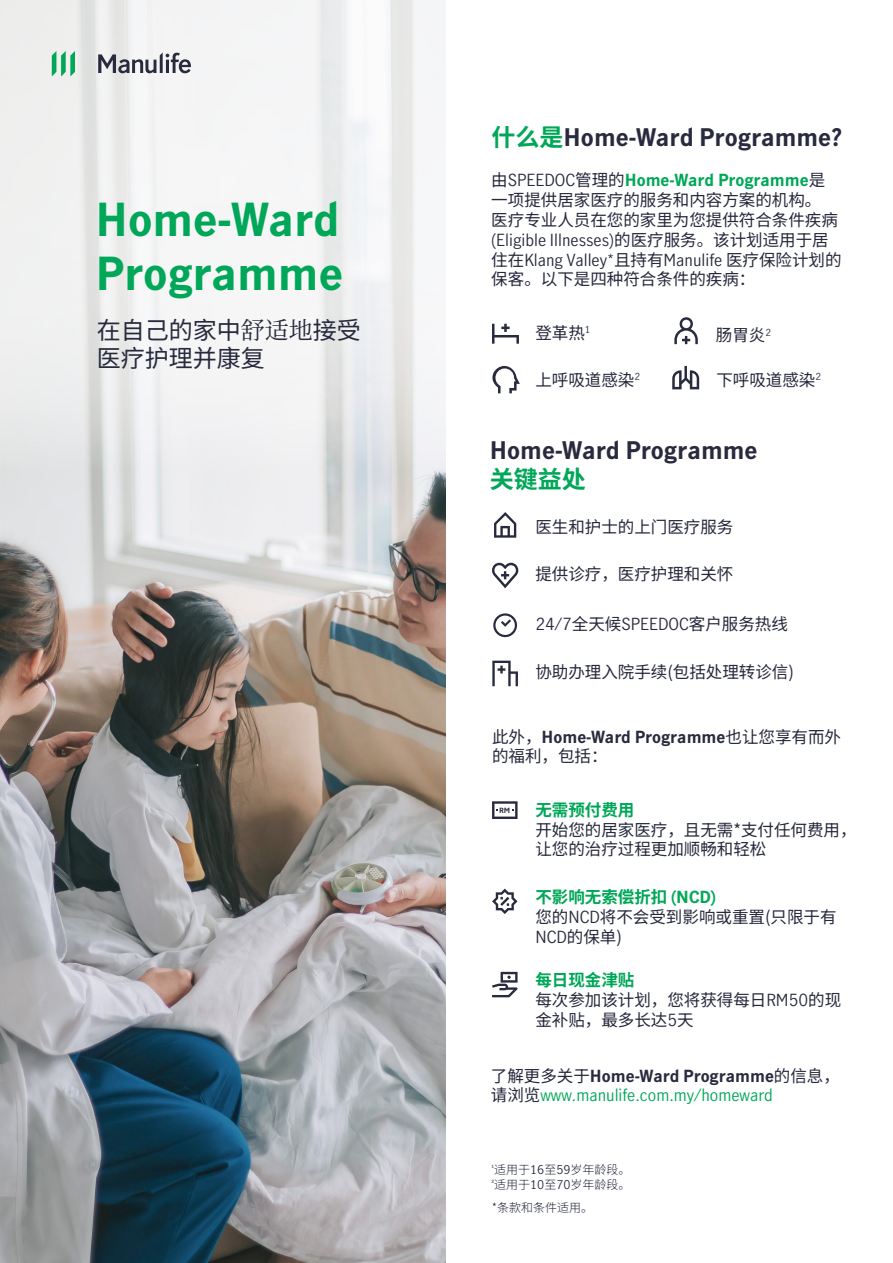
<style>
.page{position:relative;width:893px;height:1263px;background:#fff}
.page>*{position:absolute;margin:0;border:0;box-sizing:border-box;transform-origin:0 0}
.t1{font:700 45px/54px "Manulife JH Sans Optimized";color:#00a758}
.t2{font:700 24px "Manulife JH Sans Optimized";color:#282b3e}
.t3{font:100 24px/28.8px "Noto Sans SC";color:#282b3e}
.t4{font:100 24px "Noto Sans SC";color:#00a758}
.t5{font:100 16.5px/19.8px "Noto Sans SC";color:#282b3e}
.t6{font:16.5px/19.8px "Manulife JH Sans Optimized";color:#282b3e}
.t7{font:16.5px/19.8px "Manulife JH Sans Optimized";color:#00a758}
.t8{font:700 16.5px "Manulife JH Sans Optimized";color:#00a758}
.t9{font:700 16.5px "Manulife JH Sans Optimized";color:#282b3e}
.t10{font:100 16.5px "Noto Sans SC";color:#00a758}
.t11{font:100 12px/14.4px "Noto Sans SC";color:#282b3e}
.t12{font:700 6.75px "Manulife JH Sans";color:#282b3e}
.s1{font-family:"Noto Serif SC";font-weight:200}
.s2{font-family:"Noto Sans SC";font-weight:100;color:#00a758}
.s3{font-family:"Noto Sans SC";font-weight:100;color:#282b3e}
.s4{font-weight:400;color:#282b3e}
.s5{font-family:"Noto Sans SC";font-weight:100}
.s6{color:#00a758}
.s7{font-family:"Manulife JH Sans Optimized";font-weight:700;color:#00a758}
.s8{font-family:"Manulife JH Sans Optimized";font-weight:400}
.s9{font-weight:700;color:#282b3e}
</style>
<div class="page">
<img style="left:0;top:486px;width:445px;height:777px">
<svg style="left:0;top:0;width:445px;height:486px"></svg>
<svg style="left:98px;top:52px;width:93px;height:21px"></svg>
<svg style="left:52px;top:51px;width:23px;height:25px"></svg>
<svg style="left:493px;top:613px;width:24px;height:24px"></svg>
<svg style="left:494px;top:512px;width:22px;height:26px"></svg>
<svg style="left:492px;top:562px;width:27px;height:26px"></svg>
<svg style="left:492px;top:661px;width:26px;height:25px"></svg>
<svg style="left:672px;top:366px;width:27px;height:23px"></svg>
<svg style="left:492px;top:366px;width:28px;height:27px"></svg>
<svg style="left:492px;top:324px;width:27px;height:20px"></svg>
<svg style="left:674px;top:317px;width:24px;height:27px"></svg>
<svg style="left:492px;top:801px;width:26px;height:18px"></svg>
<svg style="left:492px;top:972px;width:26px;height:25px"></svg>
<svg style="left:492px;top:888px;width:26px;height:26px"></svg>
<h1 class="t1" style="left:96px;top:190px;width:249px">Home-Ward<br>Programme</h1>
<h2 class="t3" style="left:97px;top:316px;width:265px">在自己的家中<span class="s1">舒适地</span>接受医疗护理并康复</h2>
<h2 class="t2" style="left:492px;top:120px;width:352px"><span class="s2">什么是</span>Home-Ward Programme?</h2>
<p class="t8" style="left:491px;top:169px;width:335px"><span class="s3">由</span><span class="s4">SPEEDOC</span><span class="s3">管理的</span>Home-Ward Programme<span class="s3">是</span></p>
<p class="t5" style="left:491px;top:191px;width:348px">一项提供居家医疗的服务和内容方案的机构。医疗专业人员在您的家里为您提供符合条件疾病</p>
<p class="t6" style="left:491px;top:229px;width:352px">(Eligible Illnesses)<span class="s5">的医疗服务。该计划适用于居住在</span>Klang Valley*<span class="s5">且持有</span>Manulife <span class="s5">医疗保险计划的</span></p>
<p class="t5" style="left:491px;top:270px;width:265px">保客。以下是四种符合条件的疾病：</p>
<p class="t5" style="left:535px;top:323px;width:57px">登革热<sup>1</sup></p>
<p class="t5" style="left:716px;top:326px;width:57px">肠胃炎<sup>2</sup></p>
<p class="t5" style="left:535px;top:370px;width:106px">上呼吸道感染<sup>2</sup></p>
<p class="t5" style="left:716px;top:370px;width:106px">下呼吸道感染<sup>2</sup></p>
<h2 class="t2" style="left:490px;top:434px;width:269px">Home-Ward Programme</h2>
<h2 class="t4" style="left:490px;top:466px;width:97px">关键益处</h2>
<p class="t5" style="left:535px;top:517px;width:199px">医生和护士的上门医疗服务</p>
<p class="t5" style="left:535px;top:565px;width:199px">提供诊疗，医疗护理和关怀</p>
<p class="t6" style="left:535px;top:613px;width:254px">24/7<span class="s5">全天候</span>SPEEDOC<span class="s5">客户服务热线</span></p>
<p class="t5" style="left:535px;top:662px;width:260px">协助办理入院手续(包括处理转诊信)</p>
<p class="t9" style="left:492px;top:725px;width:350px"><span class="s5">此外，</span>Home-Ward Programme<span class="s5">也让您享有而外</span></p>
<p class="t5" style="left:492px;top:747px;width:117px">的福利，包括：</p>
<p class="t10" style="left:535px;top:800px;width:100px">无需预付费用</p>
<p class="t5" style="left:535px;top:820px;width:323px">开始您的居家医疗，且无需*支付任何费用，让您的治疗过程更加顺畅和轻松</p>
<p class="t12" style="left:499px;top:805px;width:13px">RM</p>
<p class="t5" style="left:535px;top:887px;width:303px"><span class="s6">不影响无索偿折扣</span> <span class="s7">(NCD)<br></span>您的<span class="s8">NCD</span>将不会受到影响或重置(只限于有<br><span class="s8">NCD</span>的保单)</p>
<p class="t5" style="left:535px;top:971px;width:307px"><span class="s6">每日现金津贴<br></span>每次参加该计划，您将获得每日<span class="s8">RM50</span>的现金补贴，最多长达<span class="s8">5</span>天</p>
<p class="t7" style="left:491px;top:1065px;width:350px"><span class="s3">了解更多关于</span><span class="s9">Home-Ward Programme</span><span class="s3">的信息，请浏览</span>www.manulife.com.my/homeward</p>
<p class="t11" style="left:491px;top:1163px;width:141px"><sup>1</sup>适用于<span class="s8">16</span>至<span class="s8">59</span>岁年龄段。<br><sup>2</sup>适用于<span class="s8">10</span>至<span class="s8">70</span>岁年龄段。</p>
<p class="t11" style="left:492px;top:1200px;width:103px">*条款和条件适用。</p>
</div>
